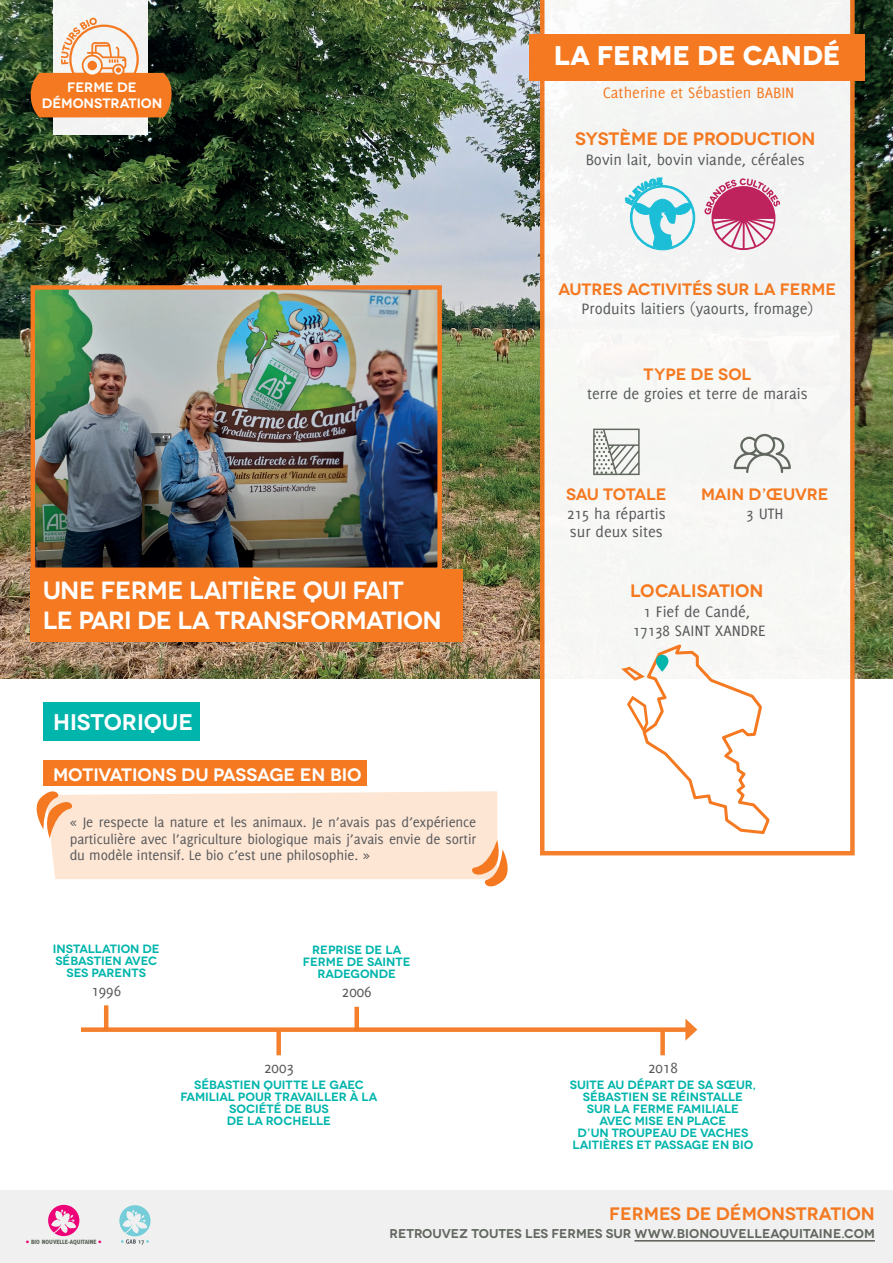
<style>
.page{position:relative;width:893px;height:1263px;background:#fff}
.page>*{position:absolute;margin:0;border:0;box-sizing:border-box;transform-origin:0 0}
.t1{font:700 27px "Novecentowide";color:#fff}
.t2{font:600 24.9px/30px "Novecentowide";letter-spacing:-.02em;color:#fff}
.t3{font:600 22.65px "Novecentowide";letter-spacing:-.005em;color:#fff}
.t4{font:600 18px "Novecentowide";letter-spacing:-.005em;color:#f47921}
.t5{font:600 18px "Novecentowide";letter-spacing:-.005em;color:#fff}
.t6{font:16.5px/19.5px "Delicious";color:#57585a;text-align:center}
.t7{font:600 16.5px "Novecentowide";letter-spacing:-.01em;color:#f47921}
.t8{font:16.5px "Delicious";color:#f47921}
.t9{font:15px/16.5px "Delicious";letter-spacing:-.01em;color:#57585a;text-align:justify}
.t10{font:600 13.65px/15.6px "Novecentowide";color:#fff;text-align:center}
.t11{font:600 12.75px "Novecentowide";color:#61665f}
.t12{font:600 12px/12px "Novecentowide";color:#00b5ac;text-align:center}
.t13{font:800 6.75px "Delicious";color:#5e645b}
.s1{color:#ed0277}
</style>
<div class="page">
<div style="left:44px;top:761px;width:323px;height:25px;background:#f47921"></div>
<img style="left:0;top:0;width:893px;height:678px">
<div style="left:31px;top:570px;width:432px;height:72px;background:#f47921"></div>
<svg style="left:540px;top:0;width:315px;height:855px;fill:#f6f7f4"></svg>
<div style="left:53px;top:0;width:95px;height:134px;background:#f3f4f3"></div>
<div style="left:44px;top:702px;width:156px;height:38px;background:#00b5ac"></div>
<svg style="left:593px;top:429px;width:47px;height:46px"></svg>
<svg style="left:734px;top:434px;width:57px;height:39px"></svg>
<div style="left:0;top:1190px;width:893px;height:73px;background:#eff0ef"></div>
<div style="left:529px;top:34px;width:336px;height:47px;background:#f47921"></div>
<div style="left:81px;top:1027px;width:608px;height:5px;background:#f47f2c"></div>
<svg style="left:685px;top:1018px;width:12px;height:23px"></svg>
<hr style="left:104px;top:1005px;width:4px;height:25px;background:#f47f2c">
<div style="left:276px;top:1031px;width:5px;height:24px;background:#f47f2c"></div>
<svg style="left:704px;top:178px;width:76px;height:72px"></svg>
<svg style="left:625px;top:177px;width:70px;height:73px"></svg>
<svg style="left:119px;top:1205px;width:32px;height:40px"></svg>
<svg style="left:48px;top:1205px;width:31px;height:31px"></svg>
<hr style="left:634px;top:1240px;width:241px;height:1px;background:#61665f">
<svg style="left:36px;top:784px;width:472px;height:103px"></svg>
<div style="left:354px;top:1007px;width:5px;height:24px;background:#f47f2c"></div>
<div style="left:660px;top:1031px;width:5px;height:24px;background:#f47f2c"></div>
<svg style="left:621px;top:640px;width:150px;height:196px"></svg>
<img style="left:36px;top:290px;width:401px;height:277px">
<div style="left:31px;top:285px;width:411px;height:287px;border:4px solid #f47921"></div>
<svg style="left:31px;top:17px;width:141px;height:100px"></svg>
<p class="t10" style="left:42px;top:80px;width:122px">FERME DE<br>DÉMONSTRATION</p>
<h2 class="t2" style="left:43px;top:576px;width:400px">UNE FERME LAITIÈRE QUI FAIT<br>LE PARI DE LA TRANSFORMATION</h2>
<h3 class="t3" style="left:53px;top:708px;width:142px">HISTORIQUE</h3>
<h3 class="t5" style="left:53px;top:763px;width:310px">MOTIVATIONS DU PASSAGE EN BIO</h3>
<p class="t9" style="left:70px;top:814px;width:408px">« Je respecte la nature et les animaux. Je n’avais pas d’expérience particulière avec l’agriculture biologique mais j’avais envie de sortir du modèle intensif. Le bio c’est une philosophie. »</p>
<p class="t12" style="left:53px;top:942px;width:108px">INSTALLATION DE<br>SÉBASTIEN AVEC<br>SES PARENTS</p>
<h3 class="t6" style="left:91px;top:981px;width:31px">1996</h3>
<p class="t12" style="left:303px;top:943px;width:109px">REPRISE DE LA<br>FERME DE SAINTE<br>RADEGONDE</p>
<h3 class="t6" style="left:342px;top:982px;width:31px">2006</h3>
<h3 class="t6" style="left:264px;top:1057px;width:31px">2003</h3>
<p class="t12" style="left:181px;top:1079px;width:198px">SÉBASTIEN QUITTE LE GAEC<br>FAMILIAL POUR TRAVAILLER À LA<br>SOCIÉTÉ DE BUS<br>DE LA ROCHELLE</p>
<h1 class="t1" style="left:554px;top:39px;width:288px">LA FERME DE CANDÉ</h1>
<h3 class="t8" style="left:603px;top:83px;width:193px">Catherine et Sébastien BABIN</h3>
<h3 class="t4" style="left:575px;top:128px;width:242px">SYSTÈME DE PRODUCTION</h3>
<h3 class="t6" style="left:586px;top:149px;width:221px">Bovin lait, bovin viande, céréales</h3>
<h3 class="t7" style="left:558px;top:279px;width:279px">AUTRES ACTIVITÉS SUR LA FERME</h3>
<h3 class="t6" style="left:581px;top:299px;width:233px">Produits laitiers (yaourts, fromage)</h3>
<h3 class="t7" style="left:643px;top:364px;width:109px">TYPE DE SOL</h3>
<h3 class="t6" style="left:587px;top:384px;width:222px">terre de groies et terre de marais</h3>
<h3 class="t7" style="left:566px;top:484px;width:102px">SAU TOTALE</h3>
<h3 class="t6" style="left:567px;top:504px;width:100px;line-height:18.8px;text-align:left">215 ha répartis sur deux sites</h3>
<h3 class="t7" style="left:701px;top:484px;width:129px">MAIN D’ŒUVRE</h3>
<h3 class="t6" style="left:746px;top:503px;width:39px">3 UTH</h3>
<h3 class="t4" style="left:630px;top:580px;width:135px">LOCALISATION</h3>
<h3 class="t6" style="left:633px;top:601px;width:134px">1 Fief de Candé,<br>17138 SAINT XANDRE</h3>
<h3 class="t6" style="left:648px;top:1057px;width:31px">2018</h3>
<p class="t12" style="left:570px;top:1079px;width:188px">SUITE AU DÉPART DE SA SŒUR,<br>SÉBASTIEN SE RÉINSTALLE<br>SUR LA FERME FAMILIALE<br>AVEC MISE EN PLACE<br>D’UN TROUPEAU DE VACHES<br>LAITIÈRES ET PASSAGE EN BIO</p>
<p class="t13" style="left:26px;top:1237px;width:77px"><span class="s1">•</span> BIO NOUVELLE-AQUITAINE <span class="s1">•</span></p>
<h3 class="t4" style="left:609px;top:1203px;width:267px">FERMES DE DÉMONSTRATION</h3>
<p class="t11" style="left:390px;top:1226px;width:487px">RETROUVEZ TOUTES LES FERMES SUR WWW.BIONOUVELLEAQUITAINE.COM</p>
</div>
